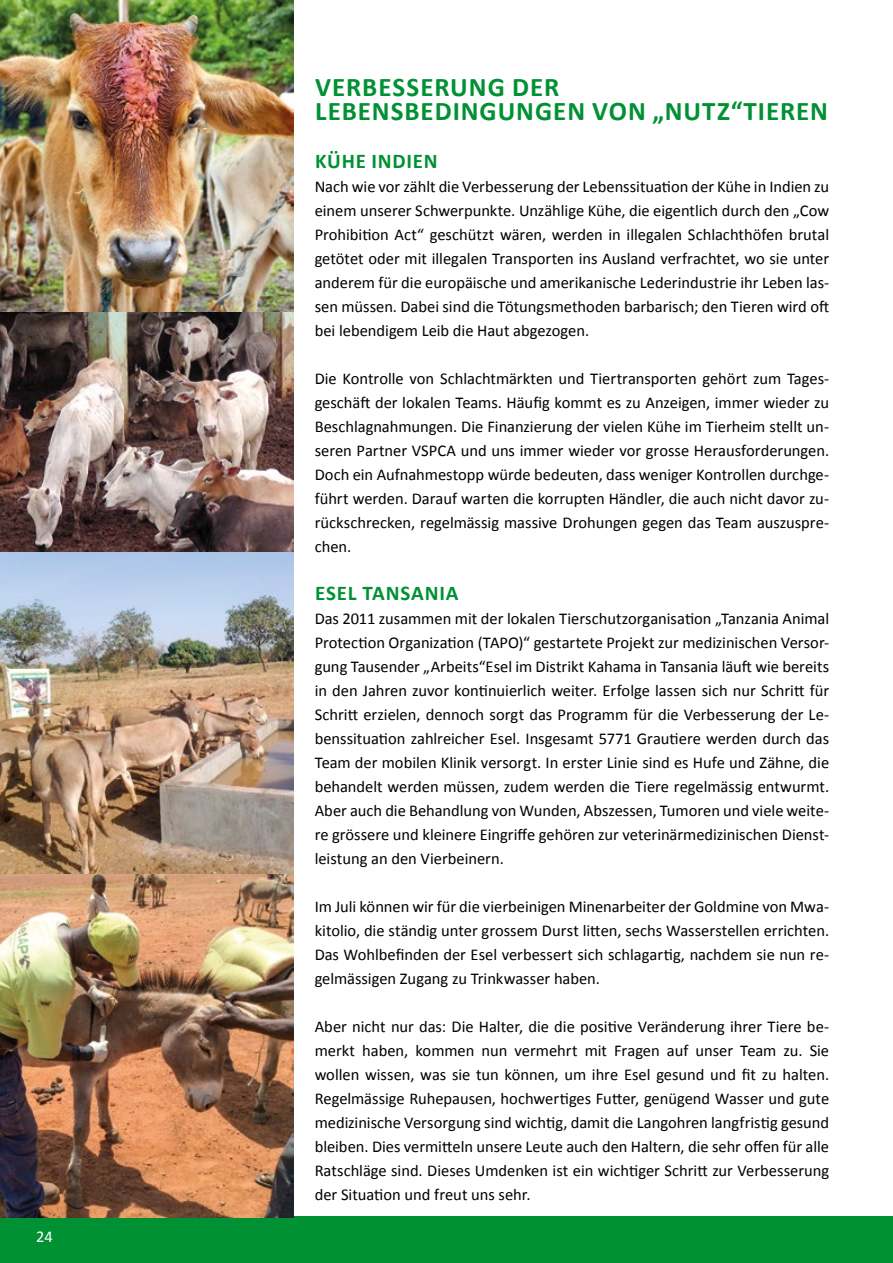
<style>
.page{position:relative;width:893px;height:1263px;background:#fff}
.page>*{position:absolute;margin:0;border:0;box-sizing:border-box;transform-origin:0 0}
.t1{font:700 27px/24px "Calibri";letter-spacing:.035em;color:#009134}
.t2{font:700 21px "Calibri";letter-spacing:.035em;color:#009134}
.t3{font:16.5px/24px "Calibri";letter-spacing:-.005em;color:#000;text-align:justify}
.t4{font:16.5px "Calibri";color:#fff}
</style>
<div class="page">
<div style="left:0;top:1216px;width:893px;height:47px;background:#009134"></div>
<img style="left:0;top:0;width:293px;height:875px">
<img style="left:0;top:875px;width:293px;height:343px">
<p class="t4" style="left:36px;top:1226px;width:18px">24</p>
<h1 class="t1" style="left:315px;top:74px;width:514px">VERBESSERUNG DER<br>LEBENSBEDINGUNGEN VON „NUTZ“TIEREN</h1>
<p class="t2" style="left:315px;top:148px;width:124px">KÜHE INDIEN</p>
<p class="t3" style="left:315px;top:174px;width:516px">Nach wie vor zählt die Verbesserung der Lebenssituation der Kühe in Indien zu einem unserer Schwerpunkte. Unzählige Kühe, die eigentlich durch den „Cow Prohibition Act“ geschützt wären, werden in illegalen Schlachthöfen brutal getötet oder mit illegalen Transporten ins Ausland verfrachtet, wo sie unter anderem für die europäische und amerikanische Lederindustrie ihr Leben las&shy;sen müssen. Dabei sind die Tötungsmethoden barbarisch; den Tieren wird oft bei lebendigem Leib die Haut abgezogen.</p>
<p class="t3" style="left:315px;top:366px;width:516px">Die Kontrolle von Schlachtmärkten und Tiertransporten gehört zum Tages&shy;geschäft der lokalen Teams. Häufig kommt es zu Anzeigen, immer wieder zu Beschlagnahmungen. Die Finanzierung der vielen Kühe im Tierheim stellt un&shy;seren Partner VSPCA und uns immer wieder vor grosse Herausforderungen.<br>Doch ein Aufnahmestopp würde bedeuten, dass weniger Kontrollen durchge&shy;führt werden. Darauf warten die korrupten Händler, die auch nicht davor zu&shy;rückschrecken, regelmässig massive Drohungen gegen das Team auszuspre&shy;chen.</p>
<p class="t2" style="left:315px;top:580px;width:145px">ESEL TANSANIA</p>
<p class="t3" style="left:315px;top:606px;width:516px">Das 2011 zusammen mit der lokalen Tierschutzorganisation „Tanzania Animal Protection Organization (TAPO)“ gestartete Projekt zur medizinischen Versor&shy;gung Tausender „Arbeits“Esel im Distrikt Kahama in Tansania läuft wie bereits in den Jahren zuvor kontinuierlich weiter. Erfolge lassen sich nur Schritt für Schritt erzielen, dennoch sorgt das Programm für die Verbesserung der Le&shy;benssituation zahlreicher Esel. Insgesamt 5771 Grautiere werden durch das Team der mobilen Klinik versorgt. In erster Linie sind es Hufe und Zähne, die behandelt werden müssen, zudem werden die Tiere regelmässig entwurmt.<br>Aber auch die Behandlung von Wunden, Abszessen, Tumoren und viele weite&shy;re grössere und kleinere Eingriffe gehören zur veterinärmedizinischen Dienst&shy;leistung an den Vierbeinern.</p>
<p class="t3" style="left:315px;top:894px;width:516px">Im Juli können wir für die vierbeinigen Minenarbeiter der Goldmine von Mwa&shy;kitolio, die ständig unter grossem Durst litten, sechs Wasserstellen errichten.<br>Das Wohlbefinden der Esel verbessert sich schlagartig, nachdem sie nun re&shy;gelmässigen Zugang zu Trinkwasser haben.</p>
<p class="t3" style="left:315px;top:1014px;width:516px">Aber nicht nur das: Die Halter, die die positive Veränderung ihrer Tiere be&shy;merkt haben, kommen nun vermehrt mit Fragen auf unser Team zu. Sie wollen wissen, was sie tun können, um ihre Esel gesund und fit zu halten.<br>Regelmässige Ruhepausen, hochwertiges Futter, genügend Wasser und gute medizinische Versorgung sind wichtig, damit die Langohren langfristig gesund bleiben. Dies vermitteln unsere Leute auch den Haltern, die sehr offen für alle Ratschläge sind. Dieses Umdenken ist ein wichtiger Schritt zur Verbesserung der Situation und freut uns sehr.</p>
</div>
